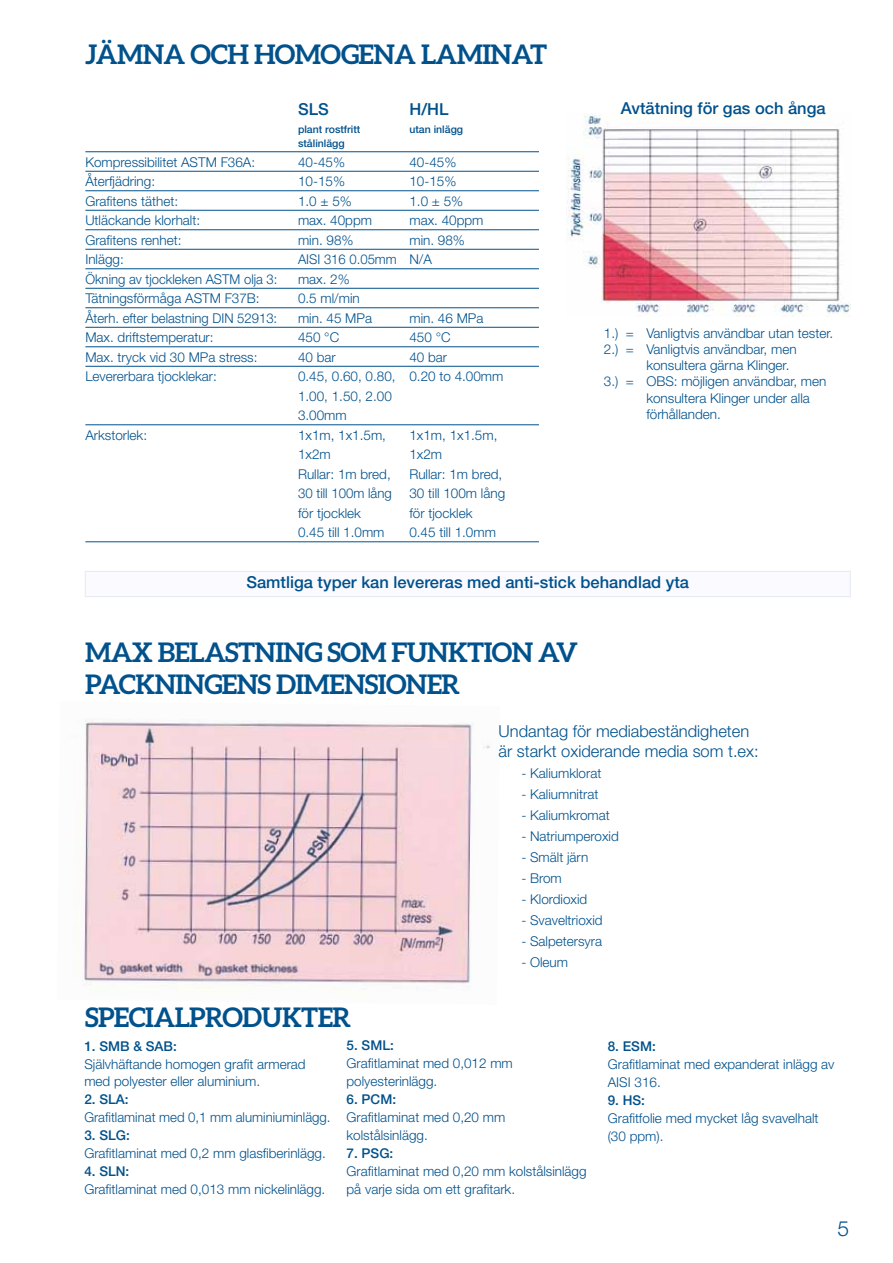
<style>
.page{position:relative;width:893px;height:1263px;background:#fff}
.page>*{position:absolute;margin:0;border:0;box-sizing:border-box;transform-origin:0 0}
.t1{font:700 27px "Aleo";letter-spacing:-.025em;color:#00518c}
.t2{font:300 21px "Helvetica Neue LT Pro";color:#00518c}
.t3{font:500 16.5px "Helvetica Neue LT Pro";color:#00518c}
.t4{font:300 16.5px/19.8px "Helvetica Neue LT Pro";color:#00518c}
.t5{font:300 13.5px/18px "Helvetica Neue LT Pro";color:#00518c}
.t6{font:500 13.5px "Helvetica Neue LT Pro";color:#00518c}
.t7{font:500 10.5px "Helvetica Neue LT Pro";color:#00518c}
</style>
<div class="page">
<hr style="left:85px;top:151px;width:454px;height:1px;background:#00518c">
<hr style="left:85px;top:171px;width:454px;height:1px;background:#00518c">
<hr style="left:85px;top:190px;width:454px;height:1px;background:#00518c">
<hr style="left:85px;top:210px;width:454px;height:1px;background:#00518c">
<hr style="left:85px;top:229px;width:454px;height:1px;background:#00518c">
<hr style="left:85px;top:249px;width:454px;height:1px;background:#00518c">
<hr style="left:85px;top:268px;width:454px;height:1px;background:#00518c">
<hr style="left:85px;top:288px;width:454px;height:1px;background:#00518c">
<hr style="left:85px;top:307px;width:454px;height:1px;background:#00518c">
<hr style="left:85px;top:327px;width:454px;height:1px;background:#00518c">
<hr style="left:85px;top:346px;width:454px;height:1px;background:#00518c">
<hr style="left:85px;top:366px;width:454px;height:1px;background:#00518c">
<hr style="left:85px;top:424px;width:454px;height:1px;background:#00518c">
<hr style="left:85px;top:541px;width:454px;height:1px;background:#00518c">
<img style="left:567px;top:113px;width:283px;height:204px">
<div style="left:85px;top:571px;width:765px;height:26px;background:#fafaff"></div>
<div style="left:85px;top:571px;width:765px;height:26px;border:1px solid #e4e9f2"></div>
<img style="left:84px;top:719px;width:406px;height:272px">
<h1 class="t1" style="left:85px;top:39px;width:276px">JÄMNA OCH HOMOGENA</h1>
<h1 class="t1" style="left:421px;top:39px;width:79px">LAMINAT</h1>
<p class="t3" style="left:298px;top:99px;width:32px">SLS</p>
<p class="t3" style="left:409px;top:99px;width:41px">H/HL</p>
<p class="t7" style="left:298px;top:123px;width:64px">plant rostfritt</p>
<p class="t7" style="left:409px;top:123px;width:55px">utan inlägg</p>
<p class="t7" style="left:298px;top:137px;width:48px">stålinlägg</p>
<p class="t5" style="left:85px;top:153px;width:171px">Kompressibilitet ASTM F36A:</p>
<p class="t5" style="left:298px;top:153px;width:49px">40-45%</p>
<p class="t5" style="left:409px;top:153px;width:49px">40-45%</p>
<p class="t5" style="left:85px;top:172px;width:71px">Återfjädring:</p>
<p class="t5" style="left:298px;top:172px;width:49px">10-15%</p>
<p class="t5" style="left:409px;top:172px;width:49px">10-15%</p>
<p class="t5" style="left:85px;top:192px;width:94px">Grafitens täthet:</p>
<p class="t5" style="left:298px;top:192px;width:55px">1.0 ± 5%</p>
<p class="t5" style="left:409px;top:192px;width:55px">1.0 ± 5%</p>
<p class="t5" style="left:85px;top:211px;width:116px">Utläckande klorhalt:</p>
<p class="t5" style="left:298px;top:211px;width:76px">max. 40ppm</p>
<p class="t5" style="left:409px;top:211px;width:76px">max. 40ppm</p>
<p class="t5" style="left:85px;top:231px;width:98px">Grafitens renhet:</p>
<p class="t5" style="left:298px;top:231px;width:57px">min. 98%</p>
<p class="t5" style="left:409px;top:231px;width:57px">min. 98%</p>
<p class="t5" style="left:85px;top:250px;width:40px">Inlägg:</p>
<p class="t5" style="left:298px;top:250px;width:135px">AISI 316 0.05mm N/A</p>
<p class="t5" style="left:85px;top:270px;width:194px">Ökning av tjockleken ASTM olja 3:</p>
<p class="t5" style="left:298px;top:270px;width:53px">max. 2%</p>
<p class="t5" style="left:85px;top:289px;width:176px">Tätningsförmåga ASTM F37B:</p>
<p class="t5" style="left:298px;top:289px;width:63px">0.5 ml/min</p>
<p class="t5" style="left:85px;top:309px;width:193px">Återh. efter belastning DIN 52913:</p>
<p class="t5" style="left:298px;top:309px;width:76px">min. 45 MPa</p>
<p class="t5" style="left:409px;top:309px;width:76px">min. 46 MPa</p>
<p class="t5" style="left:85px;top:328px;width:130px">Max. driftstemperatur:</p>
<p class="t5" style="left:298px;top:328px;width:43px">450 °C</p>
<p class="t5" style="left:409px;top:328px;width:43px">450 °C</p>
<p class="t5" style="left:85px;top:348px;width:174px">Max. tryck vid 30 MPa stress:</p>
<p class="t5" style="left:298px;top:348px;width:39px">40 bar</p>
<p class="t5" style="left:409px;top:348px;width:39px">40 bar</p>
<p class="t5" style="left:85px;top:367px;width:133px">Levererbara tjocklekar:</p>
<p class="t5" style="left:298px;top:366px;width:207px;line-height:19.5px">0.45, 0.60, 0.80, 0.20 to 4.00mm<br>1.00, 1.50, 2.00<br>3.00mm</p>
<p class="t5" style="left:85px;top:426px;width:63px">Arkstorlek:</p>
<p class="t5" style="left:298px;top:426px;width:90px">1x1m, 1x1.5m,</p>
<p class="t5" style="left:409px;top:426px;width:90px">1x1m, 1x1.5m,</p>
<p class="t5" style="left:298px;top:445px;width:34px">1x2m</p>
<p class="t5" style="left:409px;top:445px;width:34px">1x2m</p>
<p class="t5" style="left:298px;top:465px;width:94px">Rullar: 1m bred,</p>
<p class="t5" style="left:409px;top:465px;width:94px">Rullar: 1m bred,</p>
<p class="t5" style="left:298px;top:484px;width:95px">30 till 100m lång</p>
<p class="t5" style="left:409px;top:484px;width:97px">30 till 100m lång</p>
<p class="t5" style="left:298px;top:504px;width:65px">för tjocklek</p>
<p class="t5" style="left:409px;top:504px;width:65px">för tjocklek</p>
<p class="t5" style="left:298px;top:523px;width:88px">0.45 till 1.0mm</p>
<p class="t5" style="left:409px;top:523px;width:88px">0.45 till 1.0mm</p>
<p class="t3" style="left:621px;top:98px;width:206px">Avtätning för gas och ånga</p>
<p class="t5" style="left:604px;top:324px;width:231px">1.) = Vanligtvis användbar utan tester.</p>
<p class="t5" style="left:604px;top:340px;width:194px">2.) = Vanligtvis användbar, men</p>
<p class="t5" style="left:646px;top:356px;width:145px">konsultera gärna Klinger.</p>
<p class="t5" style="left:604px;top:372px;width:224px">3.) = OBS: möjligen användbar, men</p>
<p class="t5" style="left:646px;top:388px;width:165px">konsultera Klinger under alla</p>
<p class="t5" style="left:646px;top:405px;width:76px">förhållanden.</p>
<p class="t3" style="left:246px;top:572px;width:444px">Samtliga typer kan levereras med anti-stick behandlad yta</p>
<h1 class="t1" style="left:85px;top:636px;width:108px">MAX BELA</h1>
<h1 class="t1" style="left:225px;top:636px;width:31px">STNING</h1>
<h1 class="t1" style="left:327px;top:636px;width:117px">SOM FUNKTI</h1>
<h1 class="t1" style="left:492px;top:636px;width:88px">ON AV</h1>
<h1 class="t1" style="left:85px;top:669px;width:69px">PACKNINGEN</h1>
<h1 class="t1" style="left:258px;top:669px;width:167px">S DIMENSIONER</h1>
<h1 class="t1" style="left:85px;top:1002px;width:215px">SPECIALPRODUKTER</h1>
<p class="t4" style="left:499px;top:721px;width:262px">Undantag för mediabeständigheten är starkt oxiderande media som t.ex:</p>
<p class="t5" style="left:521px;top:764px;width:82px">- Kaliumklorat</p>
<p class="t5" style="left:521px;top:785px;width:78px">- Kaliumnitrat</p>
<p class="t5" style="left:521px;top:806px;width:90px">- Kaliumkromat</p>
<p class="t5" style="left:521px;top:827px;width:99px">- Natriumperoxid</p>
<p class="t5" style="left:521px;top:848px;width:69px">- Smält järn</p>
<p class="t5" style="left:521px;top:869px;width:42px">- Brom</p>
<p class="t5" style="left:521px;top:890px;width:68px">- Klordioxid</p>
<p class="t5" style="left:521px;top:911px;width:83px">- Svaveltrioxid</p>
<p class="t5" style="left:521px;top:932px;width:82px">- Salpetersyra</p>
<p class="t5" style="left:521px;top:953px;width:48px">- Oleum</p>
<p class="t6" style="left:84px;top:1038px;width:94px">1. SMB &amp; SAB:</p>
<p class="t5" style="left:84px;top:1054px;width:223px">Självhäftande homogen grafit armerad med polyester eller aluminium.</p>
<p class="t6" style="left:84px;top:1092px;width:46px">2. SLA:</p>
<p class="t5" style="left:84px;top:1108px;width:248px">Grafitlaminat med 0,1 mm aluminiuminlägg.</p>
<p class="t6" style="left:84px;top:1127px;width:47px">3. SLG:</p>
<p class="t5" style="left:84px;top:1144px;width:243px">Grafitlaminat med 0,2 mm glasfiberinlägg.</p>
<p class="t6" style="left:84px;top:1163px;width:47px">4. SLN:</p>
<p class="t5" style="left:84px;top:1180px;width:243px">Grafitlaminat med 0,013 mm nickelinlägg.</p>
<p class="t6" style="left:347px;top:1037px;width:49px">5. SML:</p>
<p class="t5" style="left:347px;top:1054px;width:168px">Grafitlaminat med 0,012 mm polyesterinlägg.</p>
<p class="t6" style="left:347px;top:1091px;width:51px">6. PCM:</p>
<p class="t5" style="left:347px;top:1108px;width:160px">Grafitlaminat med 0,20 mm kolstålsinlägg.</p>
<p class="t6" style="left:347px;top:1145px;width:48px">7. PSG:</p>
<p class="t5" style="left:347px;top:1162px;width:242px">Grafitlaminat med 0,20 mm kolstålsinlägg på varje sida om ett grafitark.</p>
<p class="t6" style="left:608px;top:1038px;width:50px">8. ESM:</p>
<p class="t5" style="left:608px;top:1055px;width:228px">Grafitlaminat med expanderat inlägg av<br>AISI 316.</p>
<p class="t6" style="left:608px;top:1092px;width:39px">9. HS:</p>
<p class="t5" style="left:608px;top:1109px;width:212px">Grafitfolie med mycket låg svavelhalt (30 ppm).</p>
<h2 class="t2" style="left:838px;top:1216px;width:13px">5</h2>
</div>
